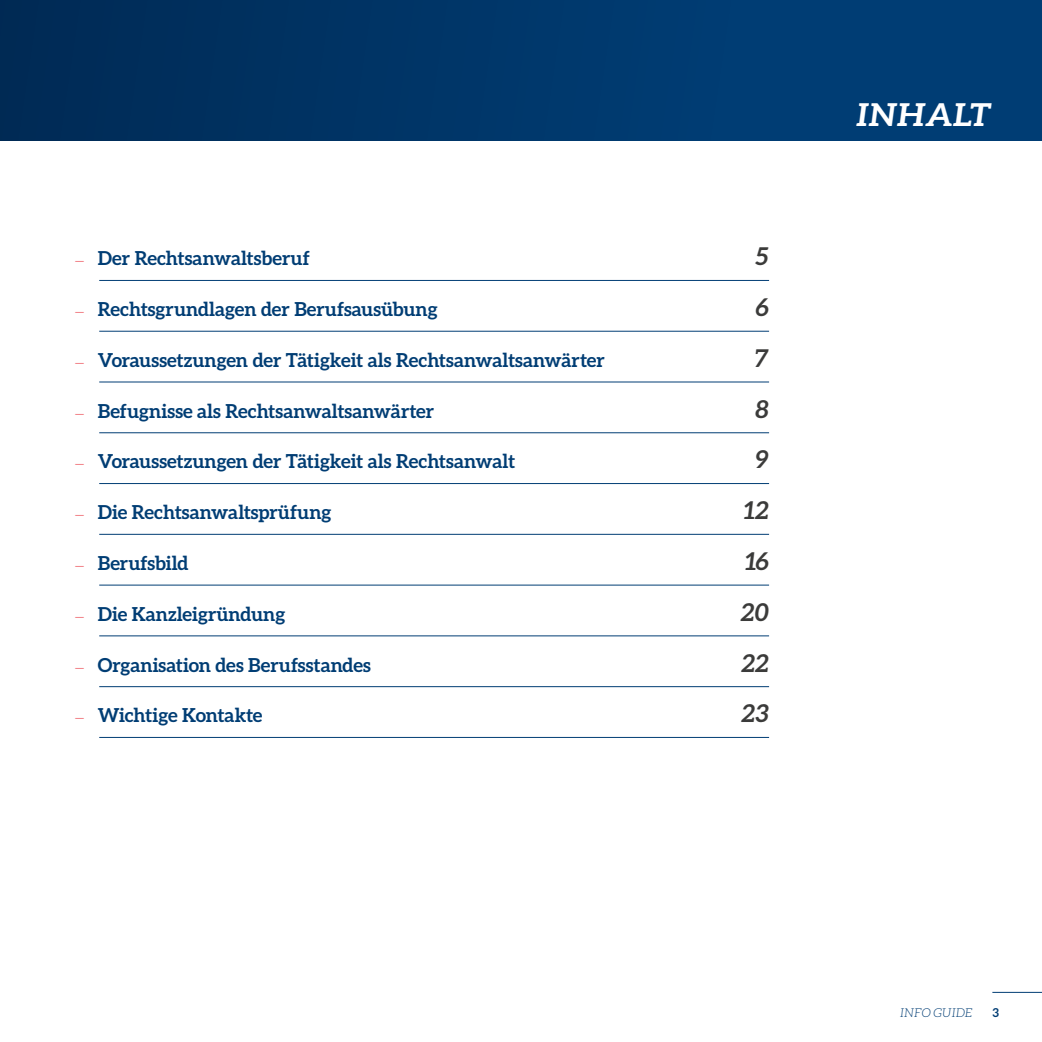
<style>
.page{position:relative;width:1042px;height:1042px;background:#fff}
.page>*{position:absolute;margin:0;border:0;box-sizing:border-box;transform-origin:0 0}
.t1{font:italic 700 31.5px "Aleo";letter-spacing:-.045em;color:#fff;scale:1.07 1}
.t2{font:italic 700 24.5px "Aleo";letter-spacing:-.015em;color:#3b3b3a}
.t3{font:700 19.25px "Aleo";color:#003d74}
.t4{font:italic 300 12.25px "Aleo";letter-spacing:-.005em;color:#003d74}
.t5{font:700 12.25px "Aleo";color:#003d74}
.s1{font-weight:300;font-size:13.12px;color:#e3000f}
</style>
<div class="page">
<div style="left:0;top:0;width:1042px;height:141px;background:linear-gradient(to right,#002c57,#00417b)"></div>
<hr style="left:992px;top:992px;width:50px;height:1px;background:#003d74">
<hr style="left:99px;top:280px;width:670px;height:1px;background:#003d74">
<hr style="left:99px;top:331px;width:670px;height:1px;background:#003d74">
<hr style="left:99px;top:382px;width:670px;height:1px;background:#003d74">
<hr style="left:99px;top:432px;width:670px;height:1px;background:#003d74">
<hr style="left:99px;top:483px;width:670px;height:1px;background:#003d74">
<hr style="left:99px;top:534px;width:670px;height:1px;background:#003d74">
<hr style="left:99px;top:585px;width:670px;height:1px;background:#003d74">
<hr style="left:99px;top:635px;width:670px;height:1px;background:#003d74">
<hr style="left:99px;top:686px;width:670px;height:1px;background:#003d74">
<hr style="left:99px;top:737px;width:670px;height:1px;background:#003d74">
<p class="t3" style="left:74px;top:247px;width:237px"><span class="s1">—</span> Der Rechtsanwaltsberuf</p>
<p class="t2" style="left:755px;top:242px;width:16px">5</p>
<p class="t3" style="left:74px;top:298px;width:365px"><span class="s1">—</span> Rechtsgrundlagen der Berufsausübung</p>
<p class="t2" style="left:755px;top:293px;width:15px">6</p>
<p class="t3" style="left:74px;top:349px;width:532px"><span class="s1">—</span> Voraussetzungen der Tätigkeit als Rechtsanwaltsanwärter</p>
<p class="t2" style="left:755px;top:344px;width:16px">7</p>
<p class="t3" style="left:74px;top:400px;width:361px"><span class="s1">—</span> Befugnisse als Rechtsanwaltsanwärter</p>
<p class="t2" style="left:755px;top:395px;width:15px">8</p>
<p class="t3" style="left:74px;top:450px;width:442px"><span class="s1">—</span> Voraussetzungen der Tätigkeit als Rechtsanwalt</p>
<p class="t2" style="left:756px;top:445px;width:15px">9</p>
<p class="t3" style="left:74px;top:501px;width:259px"><span class="s1">—</span> Die Rechtsanwaltsprüfung</p>
<p class="t2" style="left:744px;top:496px;width:27px">12</p>
<p class="t3" style="left:74px;top:552px;width:116px"><span class="s1">—</span> Berufsbild</p>
<p class="t2" style="left:745px;top:547px;width:26px">16</p>
<p class="t3" style="left:74px;top:603px;width:212px"><span class="s1">—</span> Die Kanzleigründung</p>
<p class="t2" style="left:740px;top:598px;width:30px">20</p>
<p class="t3" style="left:74px;top:653px;width:298px"><span class="s1">—</span> Organisation des Berufsstandes</p>
<p class="t2" style="left:740px;top:648px;width:30px">22</p>
<p class="t3" style="left:74px;top:704px;width:190px"><span class="s1">—</span> Wichtige Kontakte</p>
<p class="t2" style="left:741px;top:699px;width:30px">23</p>
<h1 class="t1" style="left:856px;top:96px;width:129px">INHALT</h1>
<p class="t4" style="left:900px;top:1006px;width:74px">INFO GUIDE</p>
<p class="t5" style="left:992px;top:1005px;width:8px">3</p>
</div>
